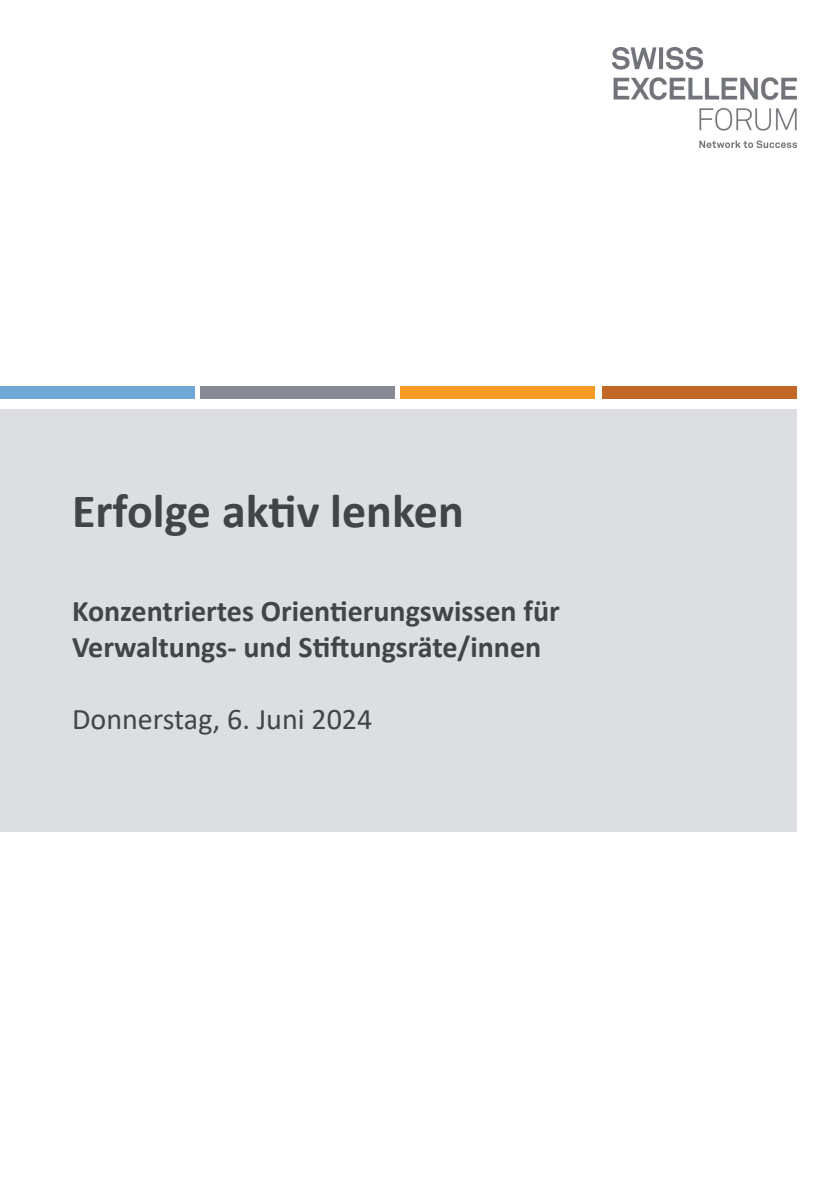
<style>
.page{position:relative;width:840px;height:1191px;background:#fff}
.page>*{position:absolute;margin:0;border:0;box-sizing:border-box;transform-origin:0 0}
.t1{font:700 48px "Calibri";color:#434446}
.t2{font:700 30px/36px "Calibri";color:#434446}
.t3{font:30px "Calibri";color:#434446}
</style>
<div class="page">
<img style="left:612px;top:47px;width:184px;height:100px">
<div style="left:0;top:409px;width:796px;height:422px;background:#dddee2"></div>
<div style="left:0;top:386px;width:194px;height:13px;background:#71a7d4"></div>
<div style="left:200px;top:386px;width:194px;height:13px;background:#878994"></div>
<div style="left:602px;top:386px;width:194px;height:13px;background:#c16826"></div>
<div style="left:400px;top:386px;width:194px;height:13px;background:#f89b24"></div>
<p class="t1" style="left:72px;top:477px;width:393px">Erfolge aktiv lenken</p>
<p class="t2" style="left:72px;top:592px;width:489px">Konzentriertes Orientierungswissen für<br>Verwaltungs- und Stiftungsräte/innen</p>
<p class="t3" style="left:72px;top:698px;width:301px">Donnerstag, 6. Juni 2024</p>
</div>
